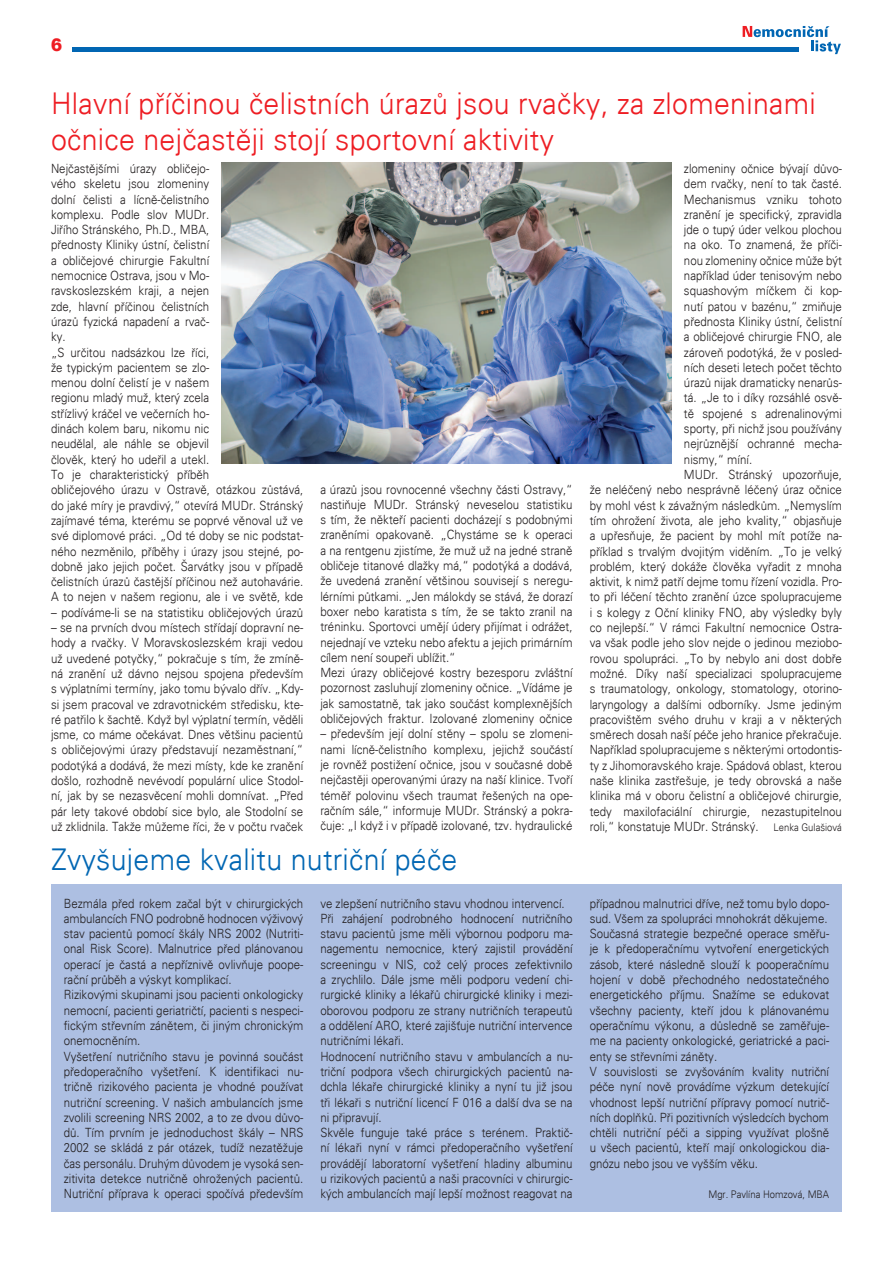
<style>
.page{position:relative;width:893px;height:1263px;background:#fff}
.page>*{position:absolute;margin:0;border:0;box-sizing:border-box;transform-origin:0 0}
.t1{font:30px/36px "USA Light";letter-spacing:.01em;color:#ee1d23;scale:.95 1}
.t2{font:30px "USA Light";letter-spacing:.01em;color:#0166b3;scale:.95 1}
.t3{font:18.15px "USA Black";color:#ee1d23;scale:.91 1}
.t4{font:12.75px/15.3px "USA Light";color:#231f20;scale:.9 1}
.t5{font:10.5px "USA Light";color:#231f20;scale:.9 1}
.s1{font-size:10.5px}
</style>
<div class="page">
<hr style="left:72px;top:47px;width:727px;height:4px;background:#0166b3">
<svg style="left:743px;top:26px;width:98px;height:28px"></svg>
<div style="left:51px;top:884px;width:791px;height:328px;background:#adbfe2"></div>
<img style="left:222px;top:163px;width:449px;height:300px">
<h2 class="t3" style="left:51px;top:34px;width:14px">6</h2>
<h1 class="t1" style="left:51px;top:85px;width:806px">Hlavní příčinou čelistních úrazů jsou rvačky, za zlomeninami očnice nejčastěji stojí sportovní aktivity</h1>
<p class="t4" style="left:51px;top:161px;width:282px">Nejčastějšími úrazy obličejo-<br>vého skeletu jsou zlomeniny<br>dolní čelisti a lícně-čelistního<br>komplexu. Podle slov MUDr.<br>Jiřího Stránského, Ph.D., MBA,<br>přednosty Kliniky ústní, čelistní<br>a obličejové chirurgie Fakultní<br>nemocnice Ostrava, jsou v Mo-<br>ravskoslezském kraji, a nejen<br>zde, hlavní příčinou čelistních<br>úrazů fyzická napadení a rvač-<br>ky.<br>„S určitou nadsázkou lze říci,<br>že typickým pacientem se zlo-<br>menou dolní čelistí je v našem<br>regionu mladý muž, který zcela<br>střízlivý kráčel ve večerních ho-<br>dinách kolem baru, nikomu nic<br>neudělal, ale náhle se objevil<br>člověk, který ho udeřil a utekl.<br>To je charakteristický příběh<br>obličejového úrazu v Ostravě, otázkou zůstává, do jaké míry je pravdivý,“ otevírá MUDr. Stránský zajímavé téma, kterému se poprvé věnoval už ve své diplomové práci. „Od té doby se nic podstat&shy;ného nezměnilo, příběhy i úrazy jsou stejné, po&shy;dobně jako jejich počet. Šarvátky jsou v případě čelistních úrazů častější příčinou než autohavárie.<br>A to nejen v našem regionu, ale i ve světě, kde</p>
<p class="t4" style="left:51px;top:604px;width:282px">– podíváme-li se na statistiku obličejových úrazů</p>
<p class="t4" style="left:51px;top:620px;width:282px;text-align:justify">– se na prvních dvou místech střídají dopravní ne&shy;hody a rvačky. V Moravskoslezském kraji vedou už uvedené potyčky,“ pokračuje s tím, že zmíně&shy;ná zranění už dávno nejsou spojena především s výplatními termíny, jako tomu bývalo dřív. „Kdy&shy;si jsem pracoval ve zdravotnickém středisku, kte&shy;ré patřilo k šachtě. Když byl výplatní termín, věděli jsme, co máme očekávat. Dnes většinu pacientů s obličejovými úrazy představují nezaměstnaní,“ podotýká a dodává, že mezi místy, kde ke zranění došlo, rozhodně nevévodí populární ulice Stodol&shy;ní, jak by se nezasvěcení mohli domnívat. „Před pár lety takové období sice bylo, ale Stodolní se už zklidnila. Takže můžeme říci, že v počtu rvaček</p>
<p class="t4" style="left:684px;top:161px;width:177px">zlomeniny očnice bývají důvo-</p>
<p class="t4" style="left:684px;top:176px;width:177px">dem rvačky, není to tak časté.</p>
<p class="t4" style="left:684px;top:191px;width:177px">Mechanismus vzniku tohoto</p>
<p class="t4" style="left:684px;top:207px;width:177px">zranění je specifický, zpravidla</p>
<p class="t4" style="left:684px;top:222px;width:177px">jde o tupý úder velkou plochou</p>
<p class="t4" style="left:684px;top:237px;width:177px">na oko. To znamená, že příči-</p>
<p class="t4" style="left:684px;top:252px;width:177px">nou zlomeniny očnice může být</p>
<p class="t4" style="left:684px;top:268px;width:177px">například úder tenisovým nebo</p>
<p class="t4" style="left:684px;top:283px;width:177px">squashovým míčkem či kop-</p>
<p class="t4" style="left:684px;top:298px;width:177px">nutí patou v bazénu,“ zmiňuje</p>
<p class="t4" style="left:684px;top:314px;width:177px">přednosta Kliniky ústní, čelistní</p>
<p class="t4" style="left:684px;top:329px;width:177px">a obličejové chirurgie FNO, ale</p>
<p class="t4" style="left:684px;top:344px;width:177px">zároveň podotýká, že v posled-</p>
<p class="t4" style="left:684px;top:360px;width:177px">ních deseti letech počet těchto</p>
<p class="t4" style="left:684px;top:375px;width:177px">úrazů nijak dramaticky nenarůs-</p>
<p class="t4" style="left:684px;top:390px;width:177px">tá. „Je to i díky rozsáhlé osvě-</p>
<p class="t4" style="left:684px;top:405px;width:177px">tě spojené s adrenalinovými</p>
<p class="t4" style="left:684px;top:421px;width:177px">sporty, při nichž jsou používány</p>
<p class="t4" style="left:684px;top:436px;width:177px">nejrůznější ochranné mecha-</p>
<p class="t4" style="left:684px;top:451px;width:77px">nismy,“ míní.</p>
<p class="t4" style="left:684px;top:467px;width:177px">MUDr. Stránský upozorňuje,</p>
<p class="t4" style="left:590px;top:482px;width:282px">že neléčený nebo nesprávně léčený úraz očnice</p>
<p class="t4" style="left:590px;top:497px;width:282px">by mohl vést k závažným následkům. „Nemyslím</p>
<p class="t4" style="left:590px;top:513px;width:282px">tím ohrožení života, ale jeho kvality,“ objasňuje</p>
<p class="t4" style="left:590px;top:528px;width:282px">a upřesňuje, že pacient by mohl mít potíže na-</p>
<p class="t4" style="left:590px;top:543px;width:282px">příklad s trvalým dvojitým viděním. „To je velký</p>
<p class="t4" style="left:590px;top:558px;width:282px">problém, který dokáže člověka vyřadit z mnoha</p>
<p class="t4" style="left:590px;top:574px;width:282px">aktivit, k nimž patří dejme tomu řízení vozidla. Pro-</p>
<p class="t4" style="left:590px;top:589px;width:282px">to při léčení těchto zranění úzce spolupracujeme</p>
<p class="t4" style="left:590px;top:604px;width:282px">i s kolegy z Oční kliniky FNO, aby výsledky byly</p>
<p class="t4" style="left:590px;top:620px;width:282px">co nejlepší.“ V rámci Fakultní nemocnice Ostra-</p>
<p class="t4" style="left:590px;top:635px;width:282px">va však podle jeho slov nejde o jedinou meziobo-</p>
<p class="t4" style="left:590px;top:650px;width:282px">rovou spolupráci. „To by nebylo ani dost dobře</p>
<p class="t4" style="left:590px;top:666px;width:282px">možné. Díky naší specializaci spolupracujeme</p>
<p class="t4" style="left:590px;top:681px;width:282px">s traumatology, onkology, stomatology, otorino-</p>
<p class="t4" style="left:590px;top:696px;width:282px">laryngology a dalšími odborníky. Jsme jediným</p>
<p class="t4" style="left:590px;top:711px;width:282px">pracovištěm svého druhu v kraji a v některých</p>
<p class="t4" style="left:590px;top:727px;width:282px">směrech dosah naší péče jeho hranice překračuje.</p>
<p class="t4" style="left:590px;top:742px;width:282px">Například spolupracujeme s některými ortodontis-</p>
<p class="t4" style="left:590px;top:757px;width:282px">ty z Jihomoravského kraje. Spádová oblast, kterou</p>
<p class="t4" style="left:590px;top:773px;width:282px">naše klinika zastřešuje, je tedy obrovská a naše</p>
<p class="t4" style="left:590px;top:788px;width:282px">klinika má v oboru čelistní a obličejové chirurgie,</p>
<p class="t4" style="left:590px;top:803px;width:282px">tedy maxilofaciální chirurgie, nezastupitelnou</p>
<p class="t4" style="left:590px;top:819px;width:282px">roli,“ konstatuje MUDr. Stránský. <span class="s1">Lenka Gulašiová</span></p>
<p class="t4" style="left:320px;top:481px;width:282px">a úrazů jsou rovnocenné všechny části Ostravy,“ nastiňuje MUDr. Stránský neveselou statistiku s tím, že někteří pacienti docházejí s podobnými zraněními opakovaně. „Chystáme se k operaci a na rentgenu zjistíme, že muž už na jedné straně obličeje titanové dlažky má,“ podotýká a dodává, že uvedená zranění většinou souvisejí s neregu&shy;lérními půtkami. „Jen málokdy se stává, že dorazí boxer nebo karatista s tím, že se takto zranil na tréninku. Sportovci umějí údery přijímat i odrážet, nejednají ve vzteku nebo afektu a jejich primárním cílem není soupeři ublížit.“<br>Mezi úrazy obličejové kostry bezesporu zvláštní pozornost zasluhují zlomeniny očnice. „Vídáme je jak samostatně, tak jako součást komplexnějších obličejových fraktur. Izolované zlomeniny očnice</p>
<p class="t4" style="left:320px;top:726px;width:282px;text-align:justify">– především její dolní stěny – spolu se zlomeni&shy;nami lícně-čelistního komplexu, jejichž součástí je rovněž postižení očnice, jsou v současné době nejčastěji operovanými úrazy na naší klinice. Tvoří téměř polovinu všech traumat řešených na ope&shy;račním sále,“ informuje MUDr. Stránský a pokra&shy;čuje: „I když i v případě izolované, tzv. hydraulické</p>
<h1 class="t2" style="left:51px;top:842px;width:429px">Zvyšujeme kvalitu nutriční péče</h1>
<p class="t4" style="left:64px;top:895px;width:268px">Bezmála před rokem začal být v chirurgických ambulancích FNO podrobně hodnocen výživový stav pacientů pomocí škály NRS 2002 (Nutriti&shy;onal Risk Score). Malnutrice před plánovanou operací je častá a nepříznivě ovlivňuje poope&shy;rační průběh a výskyt komplikací.<br>Rizikovými skupinami jsou pacienti onkologicky nemocní, pacienti geriatričtí, pacienti s nespeci&shy;fickým střevním zánětem, či jiným chronickým onemocněním.<br>Vyšetření nutričního stavu je povinná součást předoperačního vyšetření. K identifikaci nu&shy;tričně rizikového pacienta je vhodné používat nutriční screening. V našich ambulancích jsme zvolili screening NRS 2002, a to ze dvou důvo&shy;dů. Tím prvním je jednoduchost škály – NRS 2002 se skládá z pár otázek, tudíž nezatěžuje čas personálu. Druhým důvodem je vysoká sen&shy;zitivita detekce nutričně ohrožených pacientů.<br>Nutriční příprava k operaci spočívá především</p>
<p class="t4" style="left:320px;top:895px;width:282px">ve zlepšení nutričního stavu vhodnou intervencí.<br>Při zahájení podrobného hodnocení nutričního stavu pacientů jsme měli výbornou podporu ma&shy;nagementu nemocnice, který zajistil provádění screeningu v NIS, což celý proces zefektivnilo a zrychlilo. Dále jsme měli podporu vedení chi&shy;rurgické kliniky a lékařů chirurgické kliniky i mezi&shy;oborovou podporu ze strany nutričních terapeutů a oddělení ARO, které zajišťuje nutriční intervence nutričními lékaři.<br>Hodnocení nutričního stavu v ambulancích a nu&shy;triční podpora všech chirurgických pacientů na&shy;dchla lékaře chirurgické kliniky a nyní tu již jsou tři lékaři s nutriční licencí F 016 a další dva se na ni připravují.<br>Skvěle funguje také práce s terénem. Praktič&shy;ní lékaři nyní v rámci předoperačního vyšetření provádějí laboratorní vyšetření hladiny albuminu u rizikových pacientů a naši pracovníci v chirurgic&shy;kých ambulancích mají lepší možnost reagovat na</p>
<p class="t4" style="left:590px;top:895px;width:268px">případnou malnutrici dříve, než tomu bylo dopo&shy;sud. Všem za spolupráci mnohokrát děkujeme.<br>Současná strategie bezpečné operace směřu&shy;je k předoperačnímu vytvoření energetických zásob, které následně slouží k pooperačnímu hojení v době přechodného nedostatečného energetického příjmu. Snažíme se edukovat všechny pacienty, kteří jdou k plánovanému operačnímu výkonu, a důsledně se zaměřuje&shy;me na pacienty onkologické, geriatrické a paci&shy;enty se střevními záněty.<br>V souvislosti se zvyšováním kvality nutriční péče nyní nově provádíme výzkum detekující vhodnost lepší nutriční přípravy pomocí nutrič&shy;ních doplňků. Při pozitivních výsledcích bychom chtěli nutriční péči a sipping využívat plošně u všech pacientů, kteří mají onkologickou dia&shy;gnózu nebo jsou ve vyšším věku.</p>
<p class="t5" style="left:708px;top:1188px;width:136px">Mgr. Pavlína Homzová, MBA</p>
</div>
